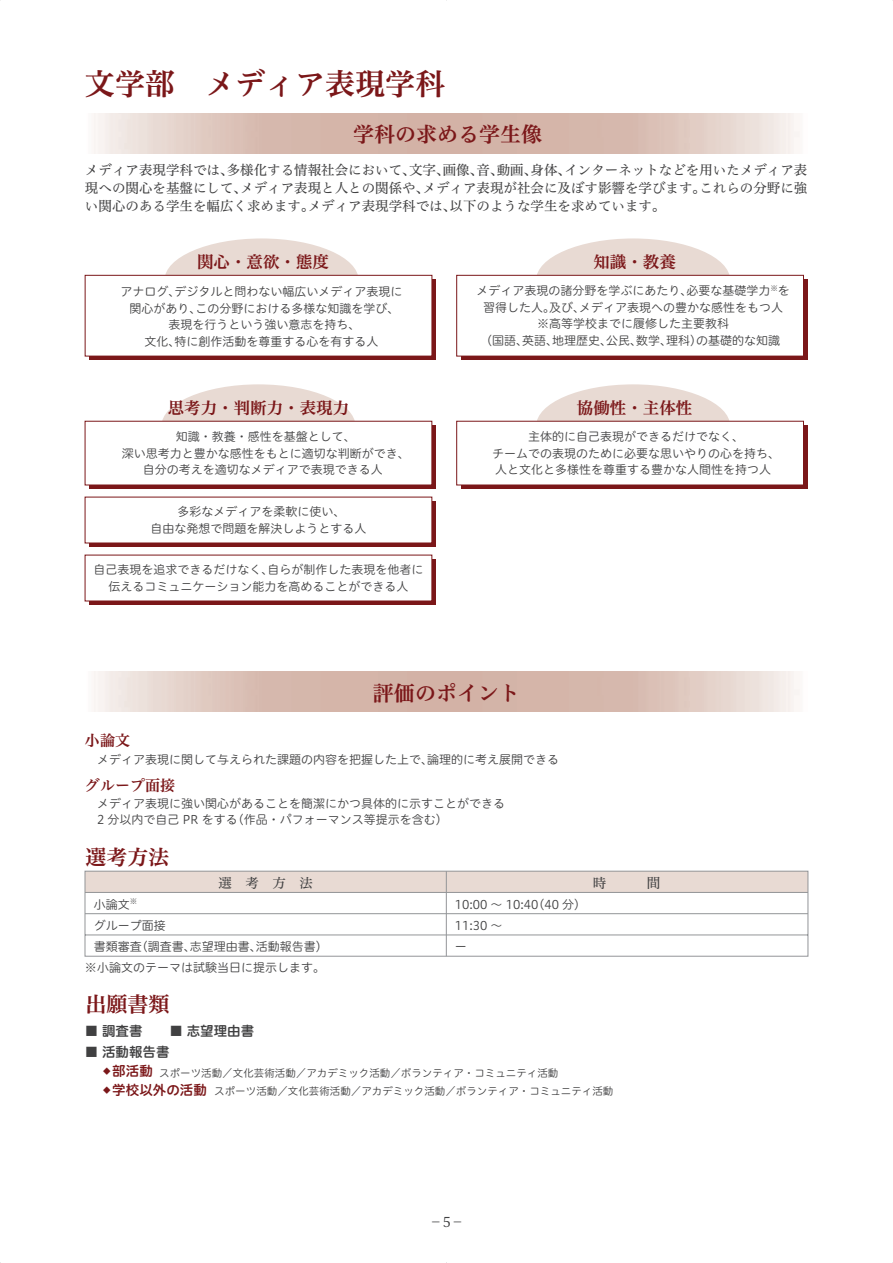
<style>
.page{position:relative;width:893px;height:1263px;background:#fff}
.page>*{position:absolute;margin:0;border:0;box-sizing:border-box;transform-origin:0 0}
.t1{font:30px "Hiragino UD Serif Std W6 90 msp RKSJ H";color:#7b1719}
.t2{font:21px "Hiragino UD Serif Std W6 90 msp RKSJ H";color:#7b1719}
.t3{font:16.5px "Hiragino UD Serif Std W6 90 msp RKSJ H";color:#7b1719}
.t4{font:15px "Hiragino UD Serif Std W6 90 msp RKSJ H";color:#7b1719}
.t5{font:13.5px/18px "Hiragino UD Serif Std W4 90 msp RKSJ H";color:#404041;text-align:justify}
.t6{font:13.5px "Hiragino UD Sans R Std W6 90 msp RKSJ H";color:#404041}
.t7{font:13.5px "Hiragino UD Sans R Std W6 90 msp RKSJ H";color:#7b1719}
.t8{font:12px/16.5px "Hiragino UD Sans R Std W3 90 msp RKSJ H";color:#404041;text-align:center}
.t9{font:10.5px/18.6px "Hiragino UD Sans R Std W3 90 msp RKSJ H";color:#404041}
</style>
<div class="page">
<svg style="left:84px;top:870px;width:725px;height:87px"></svg>
<hr style="left:446px;top:871px;width:1px;height:85px;background:#939598">
<div style="left:161px;top:384px;width:194px;height:84px;background:#e8dad3;border-radius:50%"></div>
<div style="left:90px;top:501px;width:346px;height:46px;background:#7b1719"></div>
<div style="left:85px;top:497px;width:347px;height:46px;background:#fff"></div>
<div style="left:90px;top:559px;width:346px;height:46px;background:#7b1719"></div>
<div style="left:85px;top:555px;width:347px;height:46px;background:#fff"></div>
<div style="left:90px;top:425px;width:346px;height:64px;background:#7b1719"></div>
<div style="left:85px;top:421px;width:347px;height:64px;background:#fff"></div>
<div style="left:165px;top:238px;width:194px;height:84px;background:#e8dad3;border-radius:50%"></div>
<div style="left:90px;top:279px;width:346px;height:81px;background:#7b1719"></div>
<div style="left:85px;top:275px;width:347px;height:81px;background:#fff"></div>
<div style="left:85px;top:275px;width:347px;height:81px;border:1px solid #7b1719"></div>
<div style="left:536px;top:238px;width:194px;height:84px;background:#e8dad3;border-radius:50%"></div>
<div style="left:461px;top:279px;width:347px;height:81px;background:#7b1719"></div>
<div style="left:457px;top:275px;width:346px;height:81px;background:#fff"></div>
<div style="left:456px;top:275px;width:348px;height:81px;border:1px solid #7b1719"></div>
<div style="left:536px;top:384px;width:194px;height:84px;background:#e8dad3;border-radius:50%"></div>
<div style="left:461px;top:425px;width:347px;height:64px;background:#7b1719"></div>
<div style="left:457px;top:421px;width:346px;height:64px;background:#fff"></div>
<h1 class="t1" style="left:85px;top:73px;width:361px">文学部　メディア表現学科</h1>
<h2 class="t2" style="left:353px;top:126px;width:190px">学科の求める学生像</h2>
<p class="t5" style="left:85px;top:163px;width:724px">メディア表現学科では、多様化する情報社会において、文字、画像、音、動画、身体、インターネットなどを用いたメディア表現への関心を基盤にして、メディア表現と人との関係や、メディア表現が社会に及ぼす影響を学びます。これらの分野に強い関心のある学生を幅広く求めます。メディア表現学科では、以下のような学生を求めています。</p>
<h3 class="t3" style="left:197px;top:255px;width:133px">関心・意欲・態度</h3>
<p class="t8" style="left:121px;top:285px;width:283px">アナログ、デジタルと問わない幅広いメディア表現に関心があり、この分野における多様な知識を学び、表現を行うという強い意志を持ち、<br>文化、特に創作活動を尊重する心を有する人</p>
<h3 class="t3" style="left:168px;top:402px;width:183px">思考力・判断力・表現力</h3>
<p class="t8" style="left:122px;top:430px;width:289px">知識・教養・感性を基盤として、<br>深い思考力と豊かな感性をもとに適切な判断ができ、自分の考えを適切なメディアで表現できる人</p>
<p class="t8" style="left:150px;top:505px;width:218px">多彩なメディアを柔軟に使い、<br>自由な発想で問題を解決しようとする人</p>
<p class="t8" style="left:93px;top:563px;width:332px">自己表現を追求できるだけなく、自らが制作した表現を他者に伝えるコミュニケーション能力を高めることができる人</p>
<h3 class="t3" style="left:593px;top:255px;width:84px">知識・教養</h3>
<p class="t8" style="left:476px;top:284px;width:315px">メディア表現の諸分野を学ぶにあたり、必要な基礎学力<sup>※</sup>を習得した人。及び、メディア表現への豊かな感性をもつ人※高等学校までに履修した主要教科<br>（国語、英語、地理歴史、公民、数学、理科）の基礎的な知識</p>
<h3 class="t3" style="left:577px;top:401px;width:117px">協働性・主体性</h3>
<p class="t8" style="left:492px;top:430px;width:289px">主体的に自己表現ができるだけでなく、<br>チームでの表現のために必要な思いやりの心を持ち、人と文化と多様性を尊重する豊かな人間性を持つ人</p>
<p class="t4" style="left:85px;top:735px;width:46px">小論文</p>
<h2 class="t2" style="left:373px;top:685px;width:149px">評価のポイント</h2>
<p class="t8" style="left:85px;top:752px;width:475px">　メディア表現に関して与えられた課題の内容を把握した上で、論理的に考え展開できる</p>
<p class="t4" style="left:85px;top:779px;width:91px">グループ面接</p>
<p class="t8" style="left:85px;top:797px;width:421px;text-align:left">　メディア表現に強い関心があることを簡潔にかつ具体的に示すことができる　2 分以内で自己 PR をする（作品・パフォーマンス等提示を含む）</p>
<h2 class="t2" style="left:85px;top:849px;width:85px">選考方法</h2>
<p class="t8" style="left:94px;top:898px;width:45px">小論文<sup>※</sup></p>
<p class="t8" style="left:455px;top:898px;width:133px">10:00 ～ 10:40（40 分）</p>
<p class="t8" style="left:94px;top:919px;width:73px">グループ面接</p>
<p class="t8" style="left:455px;top:919px;width:49px">11:30 ～</p>
<p class="t8" style="left:94px;top:940px;width:235px">書類審査（調査書、志望理由書、活動報告書）</p>
<p class="t8" style="left:455px;top:940px;width:13px">ー</p>
<p class="t5" style="left:218px;top:875px;width:96px">選　考　方　法</p>
<p class="t8" style="left:85px;top:961px;width:242px">※小論文のテーマは試験当日に提示します。</p>
<h2 class="t2" style="left:85px;top:996px;width:86px">出願書類</h2>
<p class="t6" style="left:85px;top:1026px;width:171px">■ 調査書　　■ 志望理由書</p>
<p class="t6" style="left:85px;top:1047px;width:86px">■ 活動報告書</p>
<p class="t7" style="left:103px;top:1066px;width:51px"><sup>◆</sup> 部活動</p>
<p class="t7" style="left:103px;top:1085px;width:105px"><sup>◆</sup> 学校以外の活動</p>
<p class="t9" style="left:214px;top:1065px;width:401px;text-indent:-55px">スポーツ活動／文化芸術活動／アカデミック活動／ボランティア・コミュニティ活動<br>スポーツ活動／文化芸術活動／アカデミック活動／ボランティア・コミュニティ活動</p>
<p class="t5" style="left:429px;top:1215px;width:37px">－5－</p>
</div>
